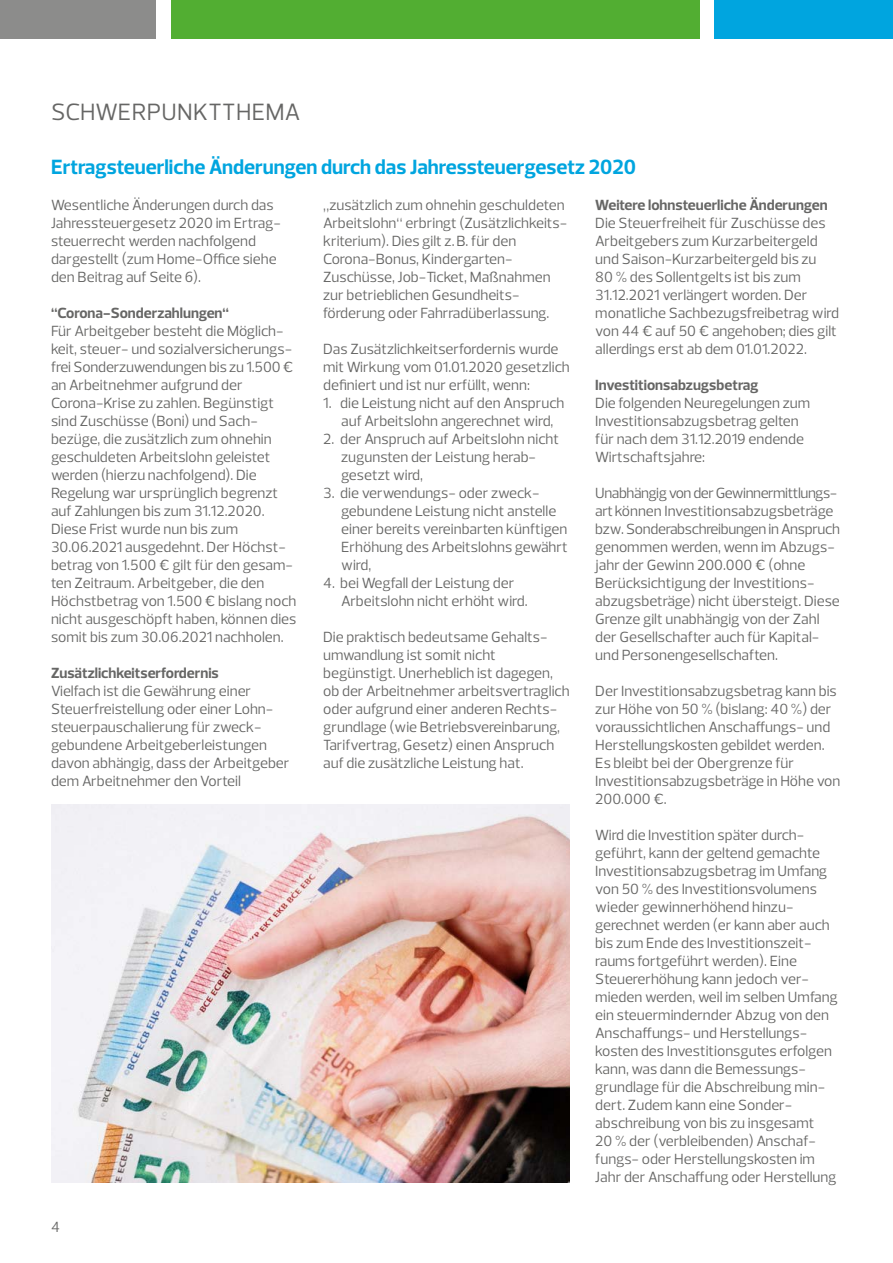
<style>
.page{position:relative;width:893px;height:1263px;background:#fff}
.page>*{position:absolute;margin:0;border:0;box-sizing:border-box;transform-origin:0 0}
.t1{font:24px "Prelo";letter-spacing:.015em;color:#666665}
.t2{font:700 21px "Prelo";color:#00a5df}
.t3{font:15px/18px "Prelo";color:#666665}
.t4{font:700 15px "Prelo";color:#666665}
</style>
<div class="page">
<div style="left:0;top:0;width:156px;height:38px;background:#8c8c8b"></div>
<div style="left:171px;top:0;width:528px;height:38px;background:#52ae32"></div>
<div style="left:714px;top:0;width:179px;height:38px;background:#00a5df"></div>
<img style="left:51px;top:804px;width:519px;height:378px">
<h1 class="t1" style="left:51px;top:97px;width:251px">SCHWERPUNKTTHEMA</h1>
<h2 class="t2" style="left:51px;top:154px;width:587px">Ertragsteuerliche Änderungen durch das Jahressteuergesetz 2020</h2>
<p class="t3" style="left:51px;top:196px;width:231px">Wesentliche Änderungen durch das Jahressteuergesetz 2020 im Ertrag&shy;steuerrecht werden nachfolgend dargestellt (zum Home-Office siehe den Beitrag auf Seite 6).</p>
<p class="t4" style="left:51px;top:304px;width:180px">“Corona-Sonderzahlungen“</p>
<p class="t3" style="left:51px;top:322px;width:247px">Für Arbeitgeber besteht die Möglich&shy;keit, steuer- und sozialversicherungs&shy;frei Sonderzuwendungen bis zu 1.500 € an Arbeitnehmer aufgrund der Corona-Krise zu zahlen. Begünstigt sind Zuschüsse (Boni) und Sach&shy;bezüge, die zusätzlich zum ohnehin geschuldeten Arbeitslohn geleistet werden (hierzu nachfolgend). Die Regelung war ursprünglich begrenzt auf Zahlungen bis zum 31.12.2020.<br>Diese Frist wurde nun bis zum 30.06.2021 ausgedehnt. Der Höchst&shy;betrag von 1.500 € gilt für den gesam&shy;ten Zeitraum. Arbeitgeber, die den Höchstbetrag von 1.500 € bislang noch nicht ausgeschöpft haben, können dies somit bis zum 30.06.2021 nachholen.</p>
<p class="t4" style="left:51px;top:664px;width:169px">Zusätzlichkeitserfordernis</p>
<p class="t3" style="left:51px;top:682px;width:240px">Vielfach ist die Gewährung einer Steuerfreistellung oder einer Lohn&shy;steuerpauschalierung für zweck&shy;gebundene Arbeitgeberleistungen davon abhängig, dass der Arbeitgeber dem Arbeitnehmer den Vorteil</p>
<p class="t3" style="left:51px;top:1218px;width:10px">4</p>
<p class="t3" style="left:323px;top:196px;width:246px">„zusätzlich zum ohnehin geschuldeten Arbeitslohn“ erbringt (Zusätzlichkeits&shy;kriterium). Dies gilt z.B. für den Corona-Bonus, Kindergarten-Zuschüsse, Job-Ticket, Maßnahmen zur betrieblichen Gesundheits&shy;förderung oder Fahrradüberlassung.</p>
<p class="t3" style="left:323px;top:340px;width:248px">Das Zusätzlichkeitserfordernis wurde mit Wirkung vom 01.01.2020 gesetzlich definiert und ist nur erfüllt, wenn:</p>
<p class="t3" style="left:323px;top:394px;width:243px;text-align:center">1. die Leistung nicht auf den Anspruch auf Arbeitslohn angerechnet wird,</p>
<p class="t3" style="left:341px;top:430px;width:219px;text-indent:-18px">2. der Anspruch auf Arbeitslohn nicht zugunsten der Leistung herab&shy;gesetzt wird,</p>
<p class="t3" style="left:341px;top:484px;width:228px;text-indent:-18px">3. die verwendungs- oder zweck&shy;gebundene Leistung nicht anstelle einer bereits vereinbarten künftigen<br>Erhöhung des Arbeitslohns gewährt wird,</p>
<p class="t3" style="left:341px;top:574px;width:188px;text-indent:-18px">4. bei Wegfall der Leistung der<br>Arbeitslohn nicht erhöht wird.</p>
<p class="t3" style="left:323px;top:628px;width:248px">Die praktisch bedeutsame Gehalts&shy;umwandlung ist somit nicht begünstigt. Unerheblich ist dagegen, ob der Arbeitnehmer arbeitsvertraglich oder aufgrund einer anderen Rechts&shy;grundlage (wie Betriebsvereinbarung, Tarifvertrag, Gesetz) einen Anspruch auf die zusätzliche Leistung hat.</p>
<p class="t4" style="left:595px;top:196px;width:234px">Weitere lohnsteuerliche Änderungen</p>
<p class="t3" style="left:595px;top:214px;width:245px">Die Steuerfreiheit für Zuschüsse des Arbeitgebers zum Kurzarbeitergeld und Saison-Kurzarbeitergeld bis zu<br>80 % des Sollentgelts ist bis zum 31.12.2021 verlängert worden. Der monatliche Sachbezugsfreibetrag wird von 44 € auf 50 € angehoben; dies gilt allerdings erst ab dem 01.01.2022.</p>
<p class="t4" style="left:595px;top:376px;width:165px">Investitionsabzugsbetrag</p>
<p class="t3" style="left:595px;top:394px;width:216px">Die folgenden Neuregelungen zum<br>Investitionsabzugsbetrag gelten für nach dem 31.12.2019 endende<br>Wirtschaftsjahre:</p>
<p class="t3" style="left:595px;top:484px;width:246px">Unabhängig von der Gewinnermittlungs&shy;art können Investitionsabzugsbeträge bzw. Sonderabschreibungen in Anspruch genommen werden, wenn im Abzugs&shy;jahr der Gewinn 200.000 € (ohne Berücksichtigung der Investitions&shy;abzugsbeträge) nicht übersteigt. Diese Grenze gilt unabhängig von der Zahl der Gesellschafter auch für Kapital&shy;und Personengesellschaften.</p>
<p class="t3" style="left:595px;top:682px;width:247px">Der Investitionsabzugsbetrag kann bis zur Höhe von 50 % (bislang: 40 %) der voraussichtlichen Anschaffungs- und Herstellungskosten gebildet werden.<br>Es bleibt bei der Obergrenze für Investitionsabzugsbeträge in Höhe von 200.000 €.</p>
<p class="t3" style="left:595px;top:826px;width:244px">Wird die Investition später durch&shy;geführt, kann der geltend gemachte Investitionsabzugsbetrag im Umfang von 50 % des Investitionsvolumens wieder gewinnerhöhend hinzu&shy;gerechnet werden (er kann aber auch bis zum Ende des Investitionszeit&shy;raums fortgeführt werden). Eine Steuererhöhung kann jedoch ver&shy;mieden werden, weil im selben Umfang ein steuermindernder Abzug von den Anschaffungs- und Herstellungs&shy;kosten des Investitionsgutes erfolgen kann, was dann die Bemessungs&shy;grundlage für die Abschreibung min&shy;dert. Zudem kann eine Sonder&shy;abschreibung von bis zu insgesamt<br>20 % der (verbleibenden) Anschaf&shy;fungs- oder Herstellungskosten im Jahr der Anschaffung oder Herstellung</p>
</div>
